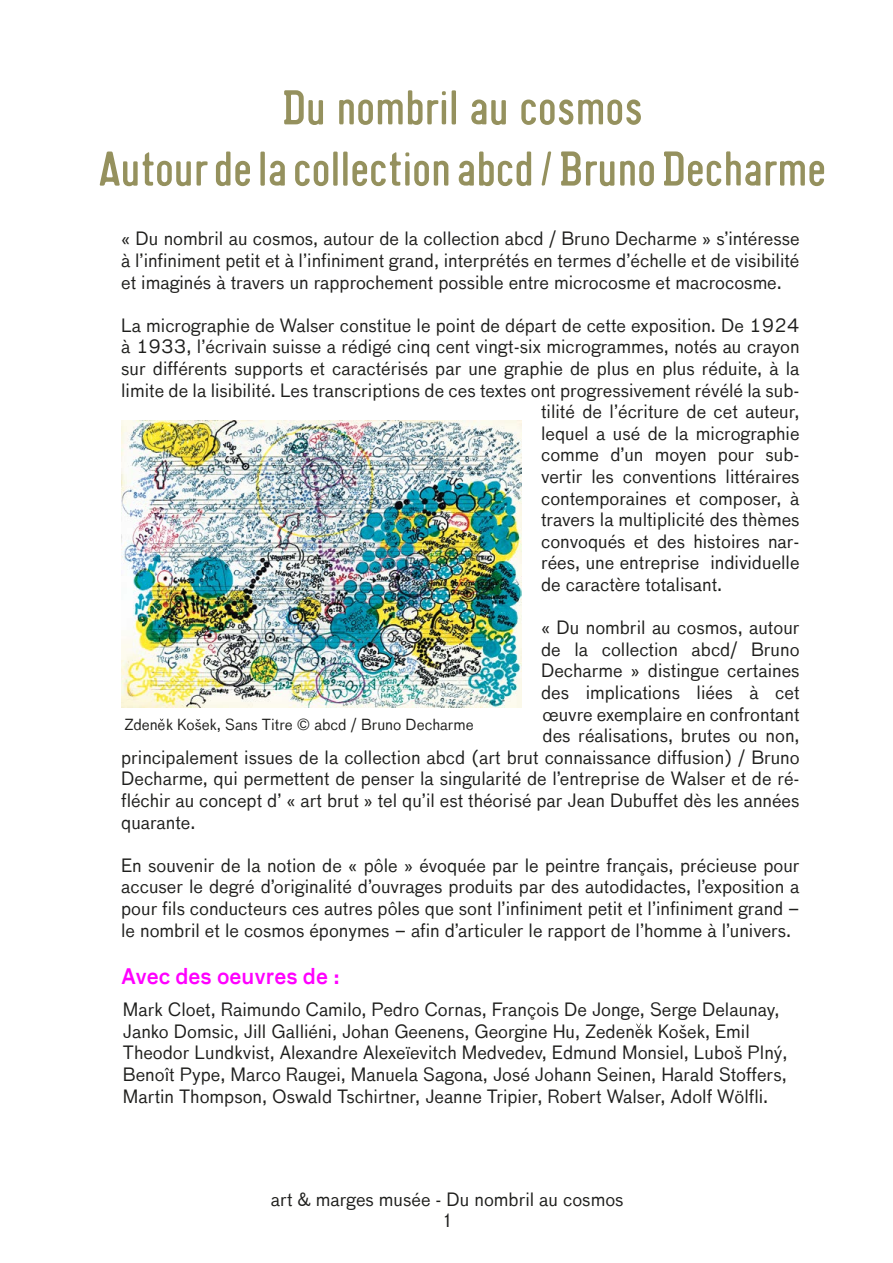
<style>
.page{position:relative;width:893px;height:1263px;background:#fff}
.page>*{position:absolute;margin:0;border:0;box-sizing:border-box;transform-origin:0 0}
.t1{font:500 51px/61.2px "Snv Kaps";color:#95915e;text-align:center}
.t2{font:500 21px "Bau LF";color:#f0f}
.t3{font:18px/21.6px "Bau TF";color:#1e1e1c;text-align:justify}
.t4{font:18px/21.6px "Bau LF";color:#1e1e1c;text-align:center}
.t5{font:15px "Bau TF";color:#1e1e1c}
</style>
<div class="page">
<img style="left:121px;top:420px;width:401px;height:288px">
<svg style="left:636px;top:1023px;width:5px;height:5px"></svg>
<h1 class="t1" style="left:99px;top:76px;width:729px">Du nombril au cosmos<br>Autour de la collection abcd / Bruno Decharme</h1>
<p class="t3" style="left:121px;top:228px;width:680px">« Du nombril au cosmos, autour de la collection abcd / Bruno Decharme » s’intéresse à l’infiniment petit et à l’infiniment grand, interprétés en termes d’échelle et de visibilité et imaginés à travers un rapprochement possible entre microcosme et macrocosme.</p>
<p class="t3" style="left:121px;top:315px;width:680px">La micrographie de Walser constitue le point de départ de cette exposition. De 1924</p>
<p class="t3" style="left:121px;top:336px;width:680px">à 1933, l’écrivain suisse a rédigé cinq cent vingt-six microgrammes, notés au crayon</p>
<p class="t3" style="left:121px;top:358px;width:680px">sur différents supports et caractérisés par une graphie de plus en plus réduite, à la</p>
<p class="t3" style="left:121px;top:380px;width:680px">limite de la lisibilité. Les transcriptions de ces textes ont progressivement révélé la sub-</p>
<p class="t3" style="left:541px;top:401px;width:260px">tilité de l’écriture de cet auteur,</p>
<p class="t3" style="left:541px;top:423px;width:260px">lequel a usé de la micrographie</p>
<p class="t3" style="left:541px;top:444px;width:260px">comme d’un moyen pour sub-</p>
<p class="t3" style="left:541px;top:466px;width:260px">vertir les conventions littéraires</p>
<p class="t3" style="left:541px;top:488px;width:260px">contemporaines et composer, à</p>
<p class="t3" style="left:541px;top:509px;width:260px">travers la multiplicité des thèmes</p>
<p class="t3" style="left:541px;top:531px;width:260px">convoqués et des histoires nar-</p>
<p class="t3" style="left:541px;top:552px;width:260px">rées, une entreprise individuelle</p>
<p class="t3" style="left:541px;top:574px;width:183px">de caractère totalisant.</p>
<p class="t3" style="left:541px;top:617px;width:260px">« Du nombril au cosmos, autour</p>
<p class="t3" style="left:541px;top:639px;width:260px">de la collection abcd/ Bruno</p>
<p class="t3" style="left:541px;top:660px;width:260px">Decharme » distingue certaines</p>
<p class="t3" style="left:541px;top:682px;width:260px">des implications liées à cet</p>
<p class="t3" style="left:542px;top:704px;width:259px">œuvre exemplaire en confrontant</p>
<p class="t3" style="left:542px;top:725px;width:259px">des réalisations, brutes ou non,</p>
<p class="t3" style="left:121px;top:747px;width:680px">principalement issues de la collection abcd (art brut connaissance diffusion) / Bruno</p>
<p class="t3" style="left:121px;top:768px;width:680px">Decharme, qui permettent de penser la singularité de l’entreprise de Walser et de ré-</p>
<p class="t3" style="left:121px;top:790px;width:680px">fléchir au concept d’ « art brut » tel qu’il est théorisé par Jean Dubuffet dès les années</p>
<p class="t3" style="left:121px;top:812px;width:76px">quarante.</p>
<p class="t3" style="left:121px;top:855px;width:680px">En souvenir de la notion de « pôle » évoquée par le peintre français, précieuse pour accuser le degré d’originalité d’ouvrages produits par des autodidactes, l’exposition a pour fils conducteurs ces autres pôles que sont l’infiniment petit et l’infiniment grand – le nombril et le cosmos éponymes – afin d’articuler le rapport de l’homme à l’univers.</p>
<p class="t5" style="left:124px;top:716px;width:351px">Zden k Košek, Sans Titre © abcd / Bruno Decharme</p>
<p class="t5" style="left:158px;top:716px;width:9px">e</p>
<p class="t2" style="left:121px;top:964px;width:221px">Avec des oeuvres de :</p>
<p class="t3" style="left:123px;top:999px;width:666px;text-align:left">Mark Cloet, Raimundo Camilo, Pedro Cornas, François De Jonge, Serge Delaunay, Janko Domsic, Jill Galliéni, Johan Geenens, Georgine Hu, Zedenek Košek, Emil Theodor Lundkvist, Alexandre Alexeïevitch Medvedev, Edmund Monsiel, Luboš Plný, Benoît Pype, Marco Raugei, Manuela Sagona, José Johann Seinen, Harald Stoffers, Martin Thompson, Oswald Tschirtner, Jeanne Tripier, Robert Walser, Adolf Wölfli.</p>
<p class="t4" style="left:271px;top:1188px;width:354px">art &amp; marges musée - Du nombril au cosmos<br>1</p>
</div>
